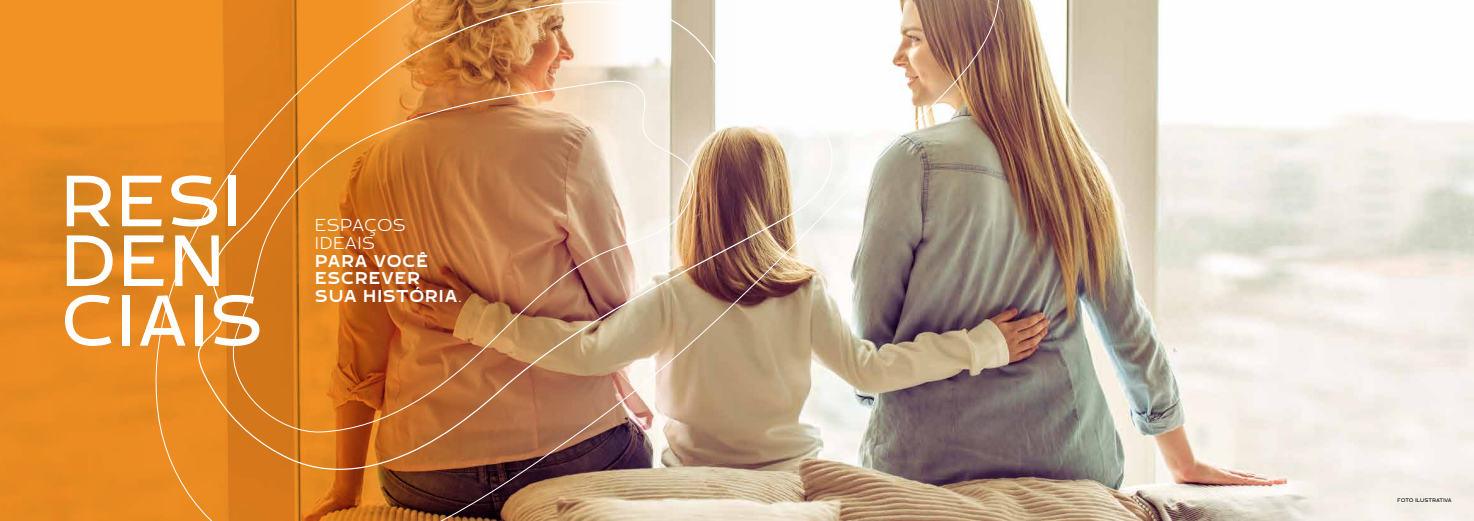
<style>
.page{position:relative;width:1474px;height:521px;background:#fff}
.page>*{position:absolute;margin:0;border:0;box-sizing:border-box;transform-origin:0 0}
.t1{font:73.33px/59.7px "Brinnan";letter-spacing:.08em;color:#fff}
.t2{font:700 17.5px/17.9px "Brinnan";letter-spacing:.095em;color:#fff}
.t3{font:300 17.5px/17.9px "Brinnan";letter-spacing:.095em;color:#fff}
.t4{font:5.25px "Brinnan";letter-spacing:.04em;color:#000}
.s1{font-weight:300}
</style>
<div class="page">
<img style="left:1003px;top:0;width:470px;height:521px">
<svg style="left:0;top:0;width:146px;height:521px;background:#e88a21"></svg>
<img style="left:146px;top:0;width:857px;height:521px">
<img style="left:226px;top:79px;width:475px;height:355px">
<h1 class="t1" style="left:63px;top:175px;width:200px">RESI<br>DEN<br>CIAIS</h1>
<p class="t3" style="left:315px;top:216px;width:91px">ESPAÇOS<br>IDEAIS</p>
<p class="t2" style="left:315px;top:253px;width:147px">PARA VOCÊ<br>ESCREVER<br>SUA HISTÓRIA<span class="s1">.</span></p>
<p class="t4" style="left:1397px;top:498px;width:55px">FOTO ILUSTRATIVA</p>
</div>
